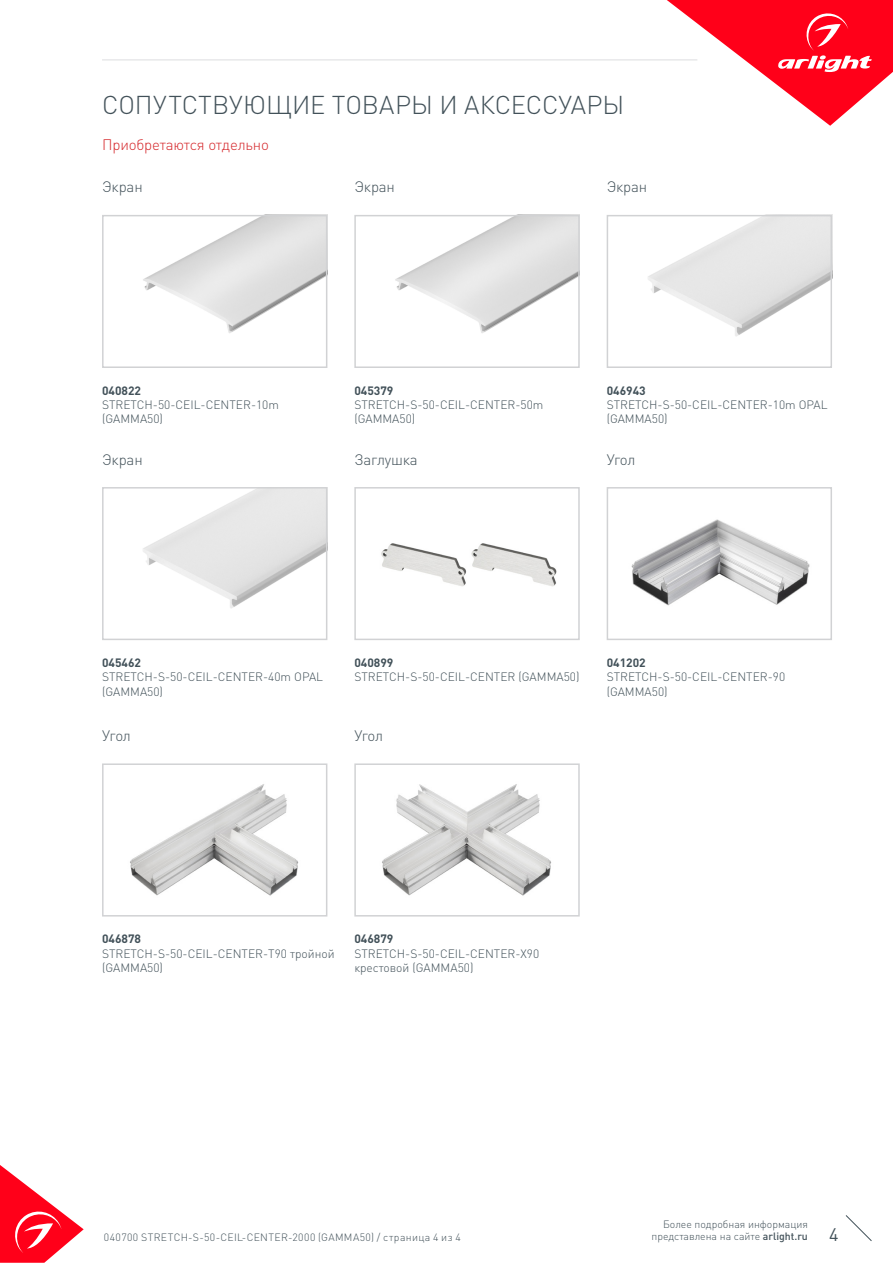
<style>
.page{position:relative;width:893px;height:1263px;background:#fff}
.page>*{position:absolute;margin:0;border:0;box-sizing:border-box;transform-origin:0 0}
.t1{font:300 25.5px "DIN Pro";color:#425159}
.t2{font:18px "DIN Pro";color:#425159}
.t3{font:300 15px "DIN Pro";letter-spacing:-.01em;color:#425159}
.t4{font:300 15px "DIN Pro";letter-spacing:-.01em;color:#d5262a}
.t5{font:300 12px/14.4px "DIN Pro";color:#425159}
.t6{font:700 12px "DIN Pro";color:#425159}
.t7{font:300 10.5px "DIN Pro";letter-spacing:.04em;color:#425159}
.t8{font:300 10.5px "DIN Pro";letter-spacing:.005em;color:#425159}
.s1{font-weight:500}
</style>
<div class="page">
<svg style="left:0;top:1165px;width:84px;height:98px"></svg>
<svg style="left:845px;top:1215px;width:27px;height:26px"></svg>
<svg style="left:667px;top:0;width:226px;height:126px"></svg>
<hr style="left:102px;top:60px;width:595px;height:1px;background:#dcdddf">
<img style="left:143px;top:218px;width:181px;height:115px">
<div style="left:102px;top:215px;width:225px;height:153px;border:2px solid #d1d2d4"></div>
<img style="left:395px;top:218px;width:182px;height:115px">
<div style="left:354px;top:215px;width:226px;height:153px;border:2px solid #d1d2d4"></div>
<img style="left:648px;top:218px;width:181px;height:118px">
<div style="left:607px;top:215px;width:225px;height:153px;border:2px solid #d1d2d4"></div>
<img style="left:143px;top:490px;width:181px;height:118px">
<div style="left:102px;top:487px;width:225px;height:153px;border:2px solid #d1d2d4"></div>
<img style="left:381px;top:543px;width:176px;height:44px">
<div style="left:354px;top:487px;width:226px;height:153px;border:2px solid #d1d2d4"></div>
<img style="left:631px;top:519px;width:179px;height:87px">
<div style="left:607px;top:487px;width:225px;height:153px;border:2px solid #d1d2d4"></div>
<img style="left:130px;top:784px;width:169px;height:112px">
<div style="left:102px;top:763px;width:225px;height:153px;border:2px solid #d1d2d4"></div>
<img style="left:382px;top:784px;width:170px;height:112px">
<div style="left:354px;top:763px;width:226px;height:153px;border:2px solid #d1d2d4"></div>
<p class="t1" style="left:102px;top:87px;width:524px">СОПУТСТВУЮЩИЕ ТОВАРЫ И АКСЕССУАРЫ</p>
<p class="t4" style="left:102px;top:134px;width:168px">Приобретаются отдельно</p>
<p class="t3" style="left:102px;top:177px;width:42px">Экран</p>
<p class="t3" style="left:354px;top:177px;width:42px">Экран</p>
<p class="t3" style="left:607px;top:177px;width:42px">Экран</p>
<p class="t6" style="left:102px;top:382px;width:41px">040822</p>
<p class="t5" style="left:102px;top:397px;width:178px">STRETCH-50-CEIL-CENTER-10m (GAMMA50)</p>
<p class="t6" style="left:354px;top:382px;width:41px">045379</p>
<p class="t5" style="left:354px;top:397px;width:191px">STRETCH-S-50-CEIL-CENTER-50m</p>
<p class="t5" style="left:354px;top:411px;width:62px">(GAMMA50)</p>
<p class="t6" style="left:607px;top:382px;width:41px">046943</p>
<p class="t5" style="left:607px;top:397px;width:223px">STRETCH-S-50-CEIL-CENTER-10m OPAL (GAMMA50)</p>
<p class="t3" style="left:102px;top:449px;width:42px">Экран</p>
<p class="t3" style="left:354px;top:449px;width:65px">Заглушка</p>
<p class="t3" style="left:607px;top:449px;width:30px">Угол</p>
<p class="t6" style="left:102px;top:654px;width:41px">045462</p>
<p class="t5" style="left:102px;top:669px;width:223px">STRETCH-S-50-CEIL-CENTER-40m OPAL</p>
<p class="t5" style="left:102px;top:684px;width:62px">(GAMMA50)</p>
<p class="t6" style="left:354px;top:654px;width:41px">040899</p>
<p class="t5" style="left:354px;top:669px;width:227px">STRETCH-S-50-CEIL-CENTER (GAMMA50)</p>
<p class="t3" style="left:102px;top:725px;width:30px">Угол</p>
<p class="t3" style="left:354px;top:725px;width:30px">Угол</p>
<p class="t6" style="left:607px;top:654px;width:41px">041202</p>
<p class="t5" style="left:607px;top:669px;width:180px">STRETCH-S-50-CEIL-CENTER-90 (GAMMA50)</p>
<p class="t6" style="left:102px;top:931px;width:41px">046878</p>
<p class="t5" style="left:102px;top:946px;width:234px">STRETCH-S-50-CEIL-CENTER-T90 тройной (GAMMA50)</p>
<p class="t6" style="left:354px;top:931px;width:41px">046879</p>
<p class="t5" style="left:354px;top:946px;width:186px">STRETCH-S-50-CEIL-CENTER-X90 крестовой (GAMMA50)</p>
<p class="t8" style="left:663px;top:1216px;width:146px">Более подробная информация</p>
<p class="t8" style="left:651px;top:1229px;width:158px">представлена на сайте <span class="s1">arlight.ru</span></p>
<p class="t7" style="left:104px;top:1230px;width:358px">040700 STRETCH-S-50-CEIL-CENTER-2000 (GAMMA50) / страница 4 из 4</p>
<h2 class="t2" style="left:829px;top:1222px;width:11px">4</h2>
</div>
